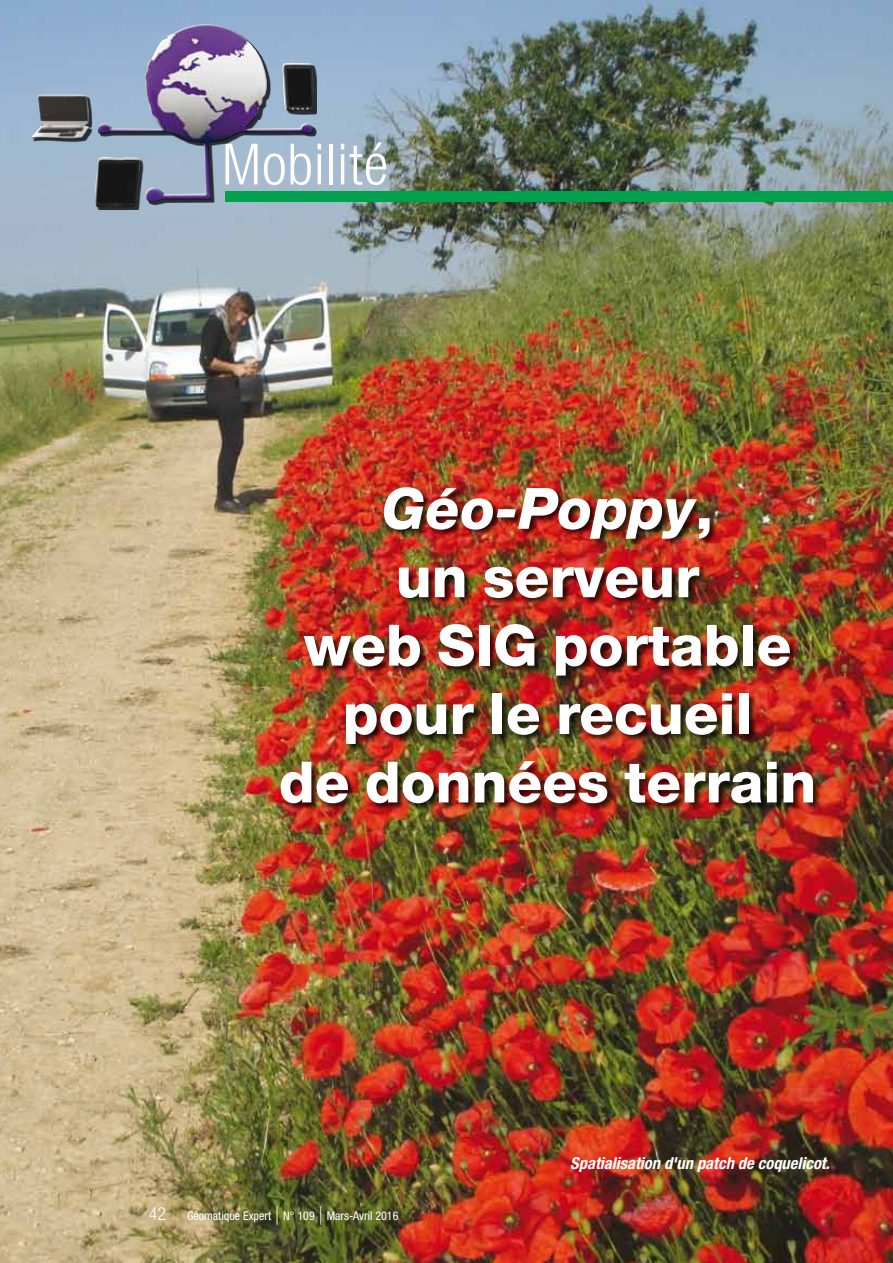
<style>
.page{position:relative;width:893px;height:1263px;background:#fff}
.page>*{position:absolute;margin:0;border:0;box-sizing:border-box;transform-origin:0 0}
.t1{font:800 57px/68.4px "Helvetica Neue";color:#fff;text-align:center}
.t2{font:300 condensed 57px "Helvetica Neue";letter-spacing:.02em;color:#fff}
.t3{font:italic 700 condensed 16.5px "Helvetica Neue";color:#fff}
.t4{font:condensed 12px "Helvetica Neue";color:#fff}
.s1{font-style:italic}
.s2{font-weight:300;font-size:18px}
</style>
<div class="page">
<img style="left:0;top:0;width:893px;height:1263px">
<div style="left:225px;top:191px;width:668px;height:11px;background:#00a04c"></div>
<div style="left:29px;top:22px;width:286px;height:185px;background:#fff;opacity:.75"></div>
<div style="left:29px;top:44px;width:288px;height:166px;background:#000;opacity:.75"></div>
<div style="left:280px;top:488px;width:542px;height:324px;background:#000;opacity:.75"></div>
<svg style="left:277px;top:1206px;width:1px;height:19px"></svg>
<svg style="left:320px;top:1206px;width:1px;height:19px"></svg>
<p class="t2" style="left:222px;top:132px;width:168px">Mobilité</p>
<p class="t1" style="left:279px;top:474px;width:539px"><span class="s1">Géo-Poppy</span>,<br>un serveur<br>web SIG portable pour le recueil<br>de données terrain</p>
<p class="t4" style="left:149px;top:1209px;width:251px"><span class="s2">42</span> Géomatique Expert N° 109 Mars-Avril 2016</p>
<p class="t3" style="left:570px;top:1153px;width:261px">Spatialisation d'un patch de coquelicot.</p>
</div>
